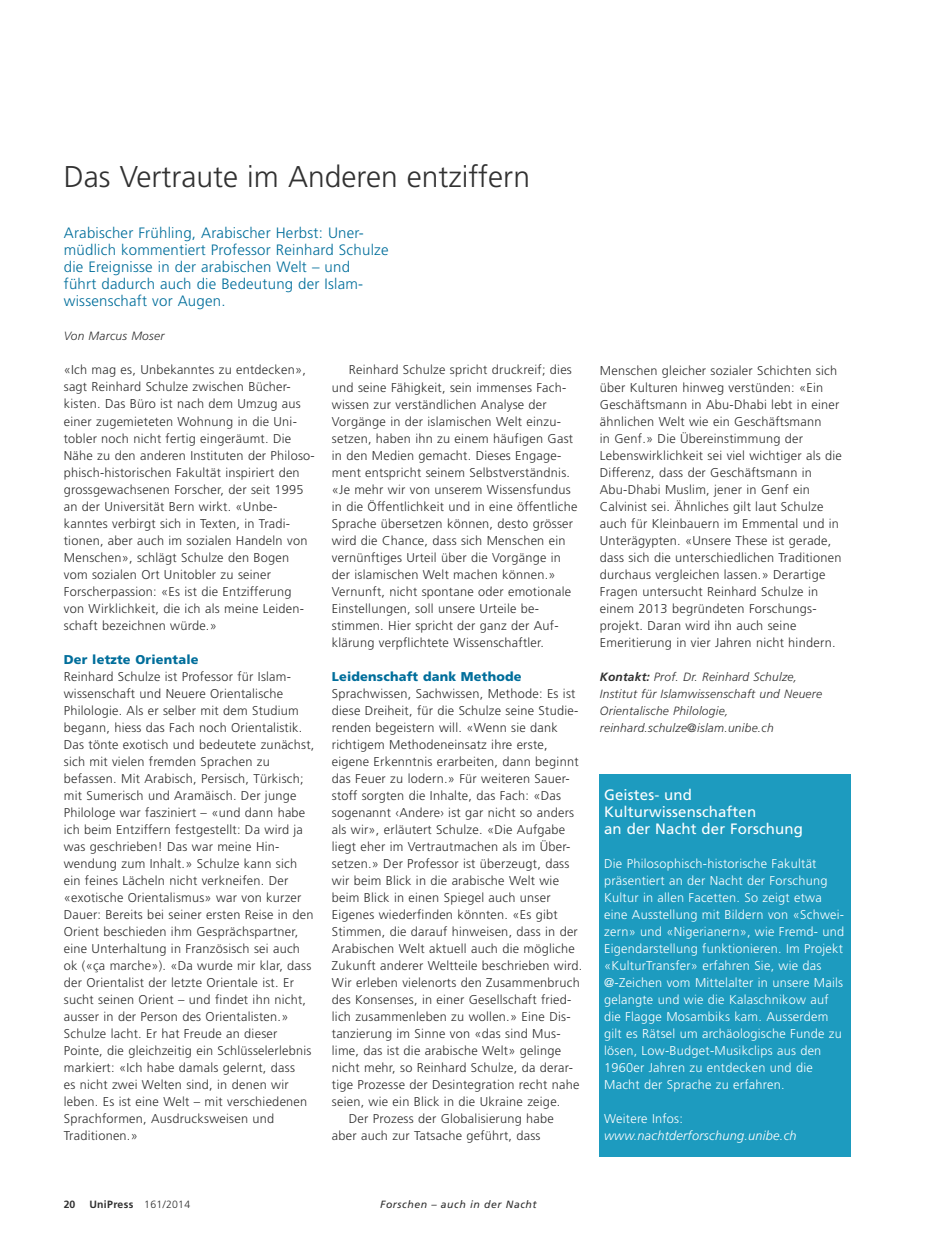
<style>
.page{position:relative;width:936px;height:1234px;background:#fff}
.page>*{position:absolute;margin:0;border:0;box-sizing:border-box;transform-origin:0 0}
.t1{font:300 30px "Frutiger";color:#313131}
.t2{font:300 15px/17px "Frutiger";letter-spacing:.015em;color:#006e9b}
.t3{font:15px/17px "Frutiger";letter-spacing:.01em;color:#fff}
.t4{font:300 12.75px/17px "Frutiger";letter-spacing:.02em;color:#313131}
.t5{font:300 12.75px/17px "Frutiger";letter-spacing:.02em;color:#fff}
.t6{font:900 12.75px "Frutiger";letter-spacing:.015em;color:#006e9b}
.t7{font:italic 300 12.75px "Frutiger";letter-spacing:.02em;color:#fff}
.t8{font:italic 300 12px/17px "Frutiger";letter-spacing:.02em;color:#313131}
.t9{font:italic 10.5px "Frutiger";letter-spacing:.05em;color:#313131}
.t10{font:700 10.5px "Frutiger";letter-spacing:.03em;color:#313131}
.s1{font-weight:700}
.s2{font-weight:300}
</style>
<div class="page">
<div style="left:600px;top:774px;width:250px;height:383px;background:#1d9bbf"></div>
<h1 class="t1" style="left:64px;top:160px;width:468px">Das Vertraute im Anderen entziffern</h1>
<p class="t2" style="left:64px;top:224px;width:326px">Arabischer Frühling, Arabischer Herbst: Uner&shy;müdlich kommentiert Professor Reinhard Schulze die Ereignisse in der arabischen Welt – und<br>führt dadurch auch die Bedeutung der Islam&shy;wissenschaft vor Augen.</p>
<p class="t8" style="left:64px;top:327px;width:102px">Von Marcus Moser</p>
<p class="t4" style="left:64px;top:361px;width:252px">«Ich mag es, Unbekanntes zu entdecken», sagt Reinhard Schulze zwischen Bücher&shy;kisten. Das Büro ist nach dem Umzug aus einer zugemieteten Wohnung in die Uni&shy;tobler noch nicht fertig eingeräumt. Die Nähe zu den anderen Instituten der Philoso&shy;phisch-historischen Fakultät inspiriert den grossgewachsenen Forscher, der seit 1995 an der Universität Bern wirkt. «Unbe&shy;kanntes verbirgt sich in Texten, in Tradi&shy;tionen, aber auch im sozialen Handeln von Menschen», schlägt Schulze den Bogen vom sozialen Ort Unitobler zu seiner Forscherpassion: «Es ist die Entzifferung von Wirklichkeit, die ich als meine Leiden&shy;schaft bezeichnen würde.»</p>
<p class="t6" style="left:64px;top:651px;width:136px">Der letzte Orientale</p>
<p class="t4" style="left:64px;top:667px;width:252px">Reinhard Schulze ist Professor für Islam&shy;wissenschaft und Neuere Orientalische Philologie. Als er selber mit dem Studium begann, hiess das Fach noch Orientalistik.<br>Das tönte exotisch und bedeutete zunächst, sich mit vielen fremden Sprachen zu befassen. Mit Arabisch, Persisch, Türkisch; mit Sumerisch und Aramäisch. Der junge Philologe war fasziniert – «und dann habe ich beim Entziffern festgestellt: Da wird ja was geschrieben! Das war meine Hin&shy;wendung zum Inhalt.» Schulze kann sich ein feines Lächeln nicht verkneifen. Der «exotische Orientalismus» war von kurzer Dauer: Bereits bei seiner ersten Reise in den Orient beschieden ihm Gesprächspartner, eine Unterhaltung in Französisch sei auch ok («ça marche»). «Da wurde mir klar, dass der Orientalist der letzte Orientale ist. Er sucht seinen Orient – und findet ihn nicht, ausser in der Person des Orientalisten.» Schulze lacht. Er hat Freude an dieser Pointe, die gleichzeitig ein Schlüsselerlebnis markiert: «Ich habe damals gelernt, dass<br>es nicht zwei Welten sind, in denen wir leben. Es ist eine Welt – mit verschiedenen Sprachformen, Ausdrucksweisen und Traditionen.»</p>
<p class="t4" style="left:332px;top:361px;width:247px;text-indent:17px">Reinhard Schulze spricht druckreif; dies und seine Fähigkeit, sein immenses Fach&shy;wissen zur verständlichen Analyse der Vorgänge in der islamischen Welt einzu&shy;setzen, haben ihn zu einem häufigen Gast in den Medien gemacht. Dieses Engage&shy;ment entspricht seinem Selbstverständnis. «Je mehr wir von unserem Wissensfundus in die Öffentlichkeit und in eine öffentliche Sprache übersetzen können, desto grösser wird die Chance, dass sich Menschen ein vernünftiges Urteil über die Vorgänge in der islamischen Welt machen können.» Vernunft, nicht spontane oder emotionale Einstellungen, soll unsere Urteile be&shy;stimmen. Hier spricht der ganz der Auf&shy;klärung verpflichtete Wissenschaftler.</p>
<p class="t6" style="left:332px;top:668px;width:191px">Leidenschaft dank Methode</p>
<p class="t4" style="left:332px;top:684px;width:245px">Sprachwissen, Sachwissen, Methode: Es ist</p>
<p class="t4" style="left:332px;top:701px;width:248px">diese Dreiheit, für die Schulze seine Studie-</p>
<p class="t4" style="left:332px;top:718px;width:227px">renden begeistern will. «Wenn sie dank</p>
<p class="t4" style="left:332px;top:735px;width:217px">richtigem Methodeneinsatz ihre erste,</p>
<p class="t4" style="left:332px;top:752px;width:248px">eigene Erkenntnis erarbeiten, dann beginnt</p>
<p class="t4" style="left:332px;top:769px;width:239px">das Feuer zu lodern.» Für weiteren Sauer-</p>
<p class="t4" style="left:332px;top:787px;width:231px">stoff sorgten die Inhalte, das Fach: «Das</p>
<p class="t4" style="left:332px;top:804px;width:244px">sogenannt ‹Andere› ist gar nicht so anders</p>
<p class="t4" style="left:332px;top:821px;width:235px">als wir», erläutert Schulze. «Die Aufgabe</p>
<p class="t4" style="left:332px;top:838px;width:240px">liegt eher im Vertrautmachen als im Über-</p>
<p class="t4" style="left:332px;top:855px;width:239px">setzen.» Der Professor ist überzeugt, dass</p>
<p class="t4" style="left:332px;top:872px;width:229px">wir beim Blick in die arabische Welt wie</p>
<p class="t4" style="left:332px;top:889px;width:220px">beim Blick in einen Spiegel auch unser</p>
<p class="t4" style="left:332px;top:906px;width:227px">Eigenes wiederfinden könnten. «Es gibt</p>
<p class="t4" style="left:332px;top:923px;width:247px">Stimmen, die darauf hinweisen, dass in der</p>
<p class="t4" style="left:332px;top:940px;width:244px">Arabischen Welt aktuell auch die mögliche</p>
<p class="t4" style="left:332px;top:957px;width:252px">Zukunft anderer Weltteile beschrieben wird.</p>
<p class="t4" style="left:332px;top:974px;width:249px">Wir erleben vielenorts den Zusammenbruch</p>
<p class="t4" style="left:332px;top:991px;width:241px">des Konsenses, in einer Gesellschaft fried-</p>
<p class="t4" style="left:332px;top:1008px;width:240px">lich zusammenleben zu wollen.» Eine Dis-</p>
<p class="t4" style="left:332px;top:1025px;width:230px">tanzierung im Sinne von «das sind Mus-</p>
<p class="t4" style="left:332px;top:1042px;width:231px">lime, das ist die arabische Welt» gelinge</p>
<p class="t4" style="left:332px;top:1059px;width:242px">nicht mehr, so Reinhard Schulze, da derar-</p>
<p class="t4" style="left:332px;top:1076px;width:249px">tige Prozesse der Desintegration recht nahe</p>
<p class="t4" style="left:332px;top:1093px;width:230px">seien, wie ein Blick in die Ukraine zeige.</p>
<p class="t4" style="left:349px;top:1110px;width:206px">Der Prozess der Globalisierung habe</p>
<p class="t4" style="left:332px;top:1127px;width:210px">aber auch zur Tatsache geführt, dass</p>
<p class="t4" style="left:600px;top:361px;width:243px">Menschen gleicher sozialer Schichten sich über Kulturen hinweg verstünden: «Ein Geschäftsmann in Abu-Dhabi lebt in einer ähnlichen Welt wie ein Geschäftsmann<br>in Genf.» Die Übereinstimmung der Lebenswirklichkeit sei viel wichtiger als die Differenz, dass der Geschäftsmann in Abu-Dhabi Muslim, jener in Genf ein Calvinist sei. Ähnliches gilt laut Schulze auch für Kleinbauern im Emmental und in Unterägypten. «Unsere These ist gerade, dass sich die unterschiedlichen Traditionen durchaus vergleichen lassen.» Derartige Fragen untersucht Reinhard Schulze in einem 2013 begründeten Forschungs&shy;projekt. Daran wird ihn auch seine Emeritierung in vier Jahren nicht hindern.</p>
<p class="t8" style="left:600px;top:668px;width:224px"><span class="s1">Kontakt:</span> Prof. Dr. Reinhard Schulze, Institut für Islamwissenschaft und Neuere Orientalische Philologie, reinhard.schulze@islam.unibe.ch</p>
<p class="t3" style="left:604px;top:786px;width:200px">Geistes- und<br>Kulturwissenschaften<br>an der Nacht der Forschung</p>
<p class="t5" style="left:604px;top:854px;width:242px">Die Philosophisch-historische Fakultät präsentiert an der Nacht der Forschung Kultur in allen Facetten. So zeigt etwa eine Ausstellung mit Bildern von «Schwei&shy;zern» und «Nigerianern», wie Fremd- und Eigendarstellung funktionieren. Im Projekt «KulturTransfer» erfahren Sie, wie das @-Zeichen vom Mittelalter in unsere Mails gelangte und wie die Kalaschnikow auf die Flagge Mosambiks kam. Ausserdem gilt es Rätsel um archäologische Funde zu lösen, Low-Budget-Musikclips aus den 1960er Jahren zu entdecken und die Macht der Sprache zu erfahren.</p>
<p class="t5" style="left:604px;top:1110px;width:80px">Weitere Infos:</p>
<p class="t7" style="left:604px;top:1128px;width:194px">www.nachtderforschung.unibe.ch</p>
<p class="t10" style="left:64px;top:1198px;width:13px">20</p>
<p class="t10" style="left:89px;top:1198px;width:102px">UniPress <span class="s2">161/2014</span></p>
<p class="t9" style="left:380px;top:1198px;width:158px">Forschen – auch in der Nacht</p>
</div>
